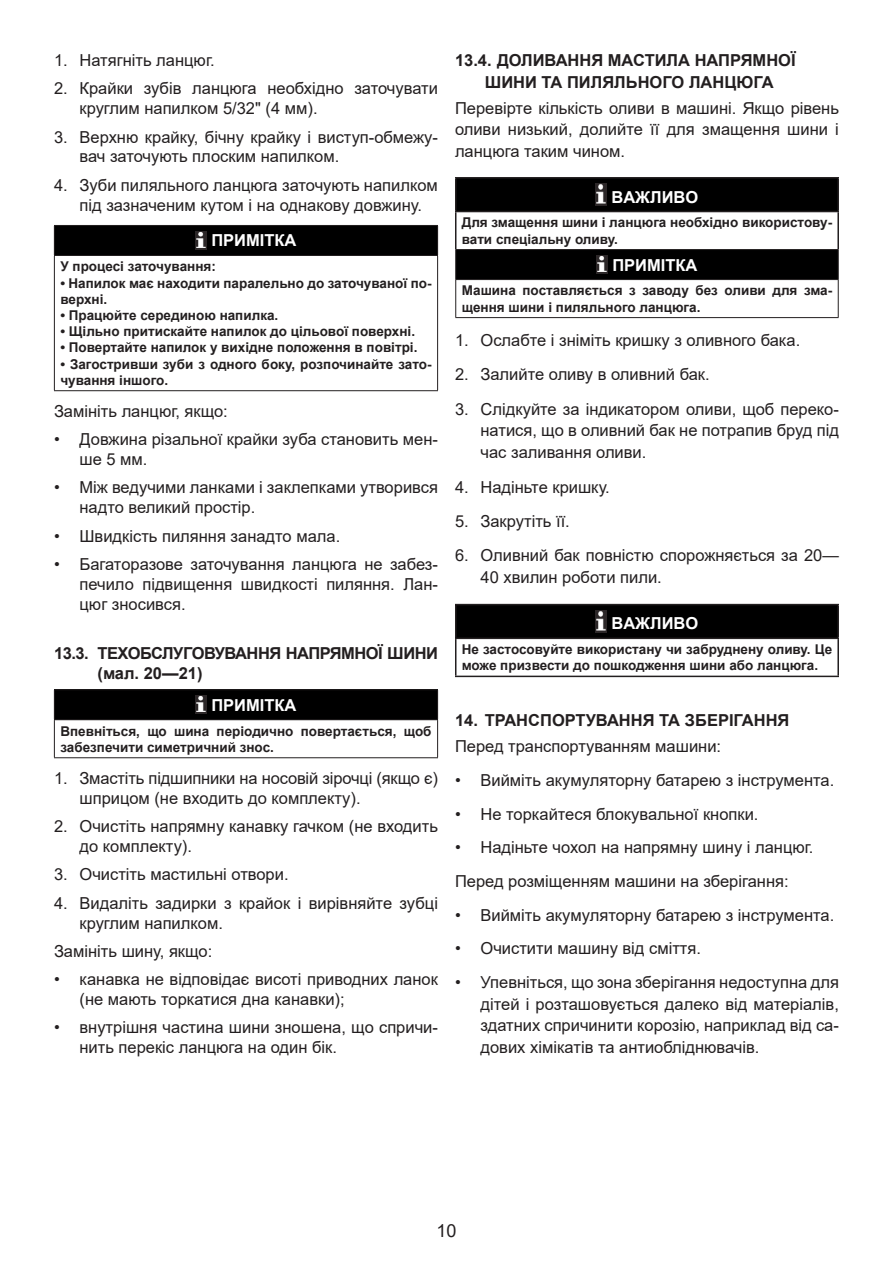
<style>
.page{position:relative;width:893px;height:1263px;background:#fff}
.page>*{position:absolute;margin:0;border:0;box-sizing:border-box;transform-origin:0 0}
.t1{font:18px "Arial";color:#231f20}
.t2{font:16.5px/19.8px "Arial";color:#231f20}
.Head{font:700 16.5px/21.8px "Arial";color:#231f20;text-align:center}
.Head-2{font:700 16.5px/19.8px "Arial";letter-spacing:-.03em;color:#231f20}
.t3{font:700 16.5px "Arial";color:#fff}
.block{font:700 13.5px/16.2px "Arial";color:#231f20}
</style>
<div class="page">
<div style="left:54px;top:225px;width:384px;height:30px;background:#000"></div>
<hr style="left:54px;top:225px;width:384px;height:1px;background:#231f20">
<hr style="left:54px;top:255px;width:384px;height:1px;background:#231f20">
<hr style="left:54px;top:390px;width:384px;height:1px;background:#231f20">
<svg style="left:54px;top:226px;width:1px;height:29px"></svg>
<hr style="left:54px;top:256px;width:1px;height:134px;background:#231f20">
<svg style="left:437px;top:226px;width:1px;height:29px"></svg>
<hr style="left:437px;top:256px;width:1px;height:134px;background:#231f20">
<img style="left:196px;top:231px;width:11px;height:18px">
<div style="left:54px;top:690px;width:384px;height:30px;background:#000"></div>
<hr style="left:54px;top:689px;width:384px;height:1px;background:#231f20">
<hr style="left:54px;top:719px;width:384px;height:1px;background:#231f20">
<hr style="left:54px;top:757px;width:384px;height:1px;background:#231f20">
<svg style="left:54px;top:690px;width:1px;height:29px"></svg>
<hr style="left:54px;top:720px;width:1px;height:37px;background:#231f20">
<svg style="left:437px;top:690px;width:1px;height:29px"></svg>
<hr style="left:437px;top:720px;width:1px;height:37px;background:#231f20">
<img style="left:196px;top:696px;width:11px;height:18px">
<hr style="left:455px;top:177px;width:384px;height:2px;background:#231f20">
<hr style="left:455px;top:317px;width:384px;height:1px;background:#231f20">
<hr style="left:455px;top:280px;width:1px;height:37px;background:#231f20">
<svg style="left:455px;top:178px;width:384px;height:102px"></svg>
<hr style="left:838px;top:280px;width:1px;height:37px;background:#231f20">
<img style="left:596px;top:184px;width:11px;height:22px">
<img style="left:596px;top:256px;width:12px;height:18px">
<div style="left:456px;top:605px;width:382px;height:33px;background:#000"></div>
<hr style="left:455px;top:604px;width:384px;height:1px;background:#231f20">
<hr style="left:455px;top:605px;width:1px;height:33px;background:#231f20">
<hr style="left:837px;top:605px;width:2px;height:33px;background:#231f20">
<hr style="left:455px;top:638px;width:384px;height:1px;background:#231f20">
<hr style="left:455px;top:639px;width:1px;height:37px;background:#231f20">
<hr style="left:837px;top:639px;width:2px;height:37px;background:#231f20">
<hr style="left:455px;top:676px;width:384px;height:1px;background:#231f20">
<img style="left:596px;top:611px;width:11px;height:21px">
<p class="t2" style="left:54px;top:50px;width:162px">1. Натягніть ланцюг.</p>
<p class="t2" style="left:80px;top:79px;width:360px;text-indent:-26px">2. Крайки зубів ланцюга необхідно заточувати круглим напилком 5/32" (4 мм).</p>
<p class="t2" style="left:80px;top:127px;width:360px;text-indent:-26px">3. Верхню крайку, бічну крайку і виступ-обмежу&shy;вач заточують плоским напилком.</p>
<p class="t2" style="left:54px;top:175px;width:385px;text-align:center">4. Зуби пиляльного ланцюга заточують напилком під зазначеним кутом і на однакову довжину.</p>
<p class="t3" style="left:211px;top:229px;width:87px">ПРИМІТКА</p>
<p class="block" style="left:60px;top:259px;width:157px">У процесі заточування:</p>
<p class="block" style="left:60px;top:275px;width:373px">• Напилок має находити паралельно до заточуваної по&shy;верхні.</p>
<p class="block" style="left:60px;top:307px;width:219px">• Працюйте серединою напилка.</p>
<p class="block" style="left:60px;top:323px;width:356px">• Щільно притискайте напилок до цільової поверхні.</p>
<p class="block" style="left:60px;top:340px;width:359px">• Повертайте напилок у вихідне положення в повітрі.</p>
<p class="block" style="left:60px;top:356px;width:373px">• Загостривши зуби з одного боку, розпочинайте зато&shy;чування іншого.</p>
<p class="t2" style="left:54px;top:401px;width:175px">Замініть ланцюг, якщо:</p>
<p class="t2" style="left:80px;top:429px;width:360px;text-indent:-26px">• Довжина різальної крайки зуба становить мен&shy;ше 5 мм.</p>
<p class="t2" style="left:80px;top:478px;width:360px;text-indent:-26px">• Між ведучими ланками і заклепками утворився надто великий простір.</p>
<p class="t2" style="left:54px;top:526px;width:288px">• Швидкість пиляння занадто мала.</p>
<p class="t2" style="left:80px;top:554px;width:360px;text-align:justify;text-indent:-26px">• Багаторазове заточування ланцюга не забез&shy;печило підвищення швидкості пиляння. Лан&shy;цюг зносився.</p>
<p class="Head-2" style="left:98px;top:644px;width:342px;text-indent:-44px">13.3. ТЕХОБСЛУГОВУВАННЯ НАПРЯМНОЇ ШИНИ (мал. 20—21)</p>
<p class="t3" style="left:211px;top:693px;width:87px">ПРИМІТКА</p>
<p class="block" style="left:60px;top:723px;width:373px">Впевніться, що шина періодично повертається, щоб забезпечити симетричний знос.</p>
<p class="t2" style="left:80px;top:768px;width:360px;text-indent:-26px">1. Змастіть підшипники на носовій зірочці (якщо є) шприцом (не входить до комплекту).</p>
<p class="t2" style="left:80px;top:816px;width:360px;text-indent:-26px">2. Очистіть напрямну канавку гачком (не входить до комплекту).</p>
<p class="t2" style="left:54px;top:864px;width:236px">3. Очистіть мастильні отвори.</p>
<p class="t2" style="left:80px;top:893px;width:360px;text-indent:-26px">4. Видаліть задирки з крайок і вирівняйте зубці круглим напилком.</p>
<p class="t2" style="left:54px;top:941px;width:160px">Замініть шину, якщо:</p>
<p class="t2" style="left:80px;top:969px;width:360px;text-indent:-26px">• канавка не відповідає висоті приводних ланок (не мають торкатися дна канавки);</p>
<p class="t2" style="left:80px;top:1017px;width:360px;text-indent:-26px">• внутрішня частина шини зношена, що спричи&shy;нить перекіс ланцюга на один бік.</p>
<p class="Head" style="left:455px;top:50px;width:342px">13.4. ДОЛИВАННЯ МАСТИЛА НАПРЯМНОЇ<br>ШИНИ ТА ПИЛЯЛЬНОГО ЛАНЦЮГА</p>
<p class="t2" style="left:455px;top:97px;width:385px;line-height:21.8px;text-align:justify">Перевірте кількість оливи в машині. Якщо рівень оливи низький, долийте її для змащення шини і ланцюга таким чином.</p>
<p class="t3" style="left:611px;top:185px;width:88px">ВАЖЛИВО</p>
<p class="block" style="left:462px;top:215px;width:372px">Для змащення шини і ланцюга необхідно використову&shy;вати спеціальну оливу.</p>
<p class="t3" style="left:612px;top:253px;width:87px">ПРИМІТКА</p>
<p class="block" style="left:462px;top:283px;width:372px">Машина поставляється з заводу без оливи для зма&shy;щення шини і пиляльного ланцюга.</p>
<p class="t2" style="left:455px;top:330px;width:347px">1. Ослабте і зніміть кришку з оливного бака.</p>
<p class="t2" style="left:455px;top:364px;width:256px">2. Залийте оливу в оливний бак.</p>
<p class="t2" style="left:480px;top:398px;width:360px;line-height:21.8px;text-align:justify;text-indent:-26px">3. Слідкуйте за індикатором оливи, щоб переко&shy;натися, що в оливний бак не потрапив бруд під час заливання оливи.</p>
<p class="t2" style="left:455px;top:477px;width:156px">4. Надіньте кришку.</p>
<p class="t2" style="left:455px;top:511px;width:116px">5. Закрутіть її.</p>
<p class="t2" style="left:480px;top:545px;width:360px;line-height:21.8px;text-indent:-26px">6. Оливний бак повністю спорожняється за 20—<br>40 хвилин роботи пили.</p>
<p class="t3" style="left:611px;top:612px;width:88px">ВАЖЛИВО</p>
<p class="block" style="left:462px;top:641px;width:372px">Не застосовуйте використану чи забруднену оливу. Це може призвести до пошкодження шини або ланцюга.</p>
<p class="Head" style="left:455px;top:710px;width:336px">14. ТРАНСПОРТУВАННЯ ТА ЗБЕРІГАННЯ</p>
<p class="t2" style="left:455px;top:736px;width:268px">Перед транспортуванням машини:</p>
<p class="t2" style="left:455px;top:770px;width:381px">• Вийміть акумуляторну батарею з інструмента.</p>
<p class="t2" style="left:455px;top:804px;width:305px">• Не торкайтеся блокувальної кнопки.</p>
<p class="t2" style="left:455px;top:837px;width:360px">• Надіньте чохол на напрямну шину і ланцюг.</p>
<p class="t2" style="left:455px;top:871px;width:335px">Перед розміщенням машини на зберігання:</p>
<p class="t2" style="left:455px;top:905px;width:381px">• Вийміть акумуляторну батарею з інструмента.</p>
<p class="t2" style="left:455px;top:938px;width:248px">• Очистити машину від сміття.</p>
<p class="t2" style="left:480px;top:971px;width:360px;line-height:21.8px;text-align:justify;text-indent:-26px">• Упевніться, що зона зберігання недоступна для дітей і розташовується далеко від матеріалів, здатних спричинити корозію, наприклад від са&shy;дових хімікатів та антиобліднювачів.</p>
<p class="t1" style="left:436px;top:1218px;width:22px">10</p>
</div>
